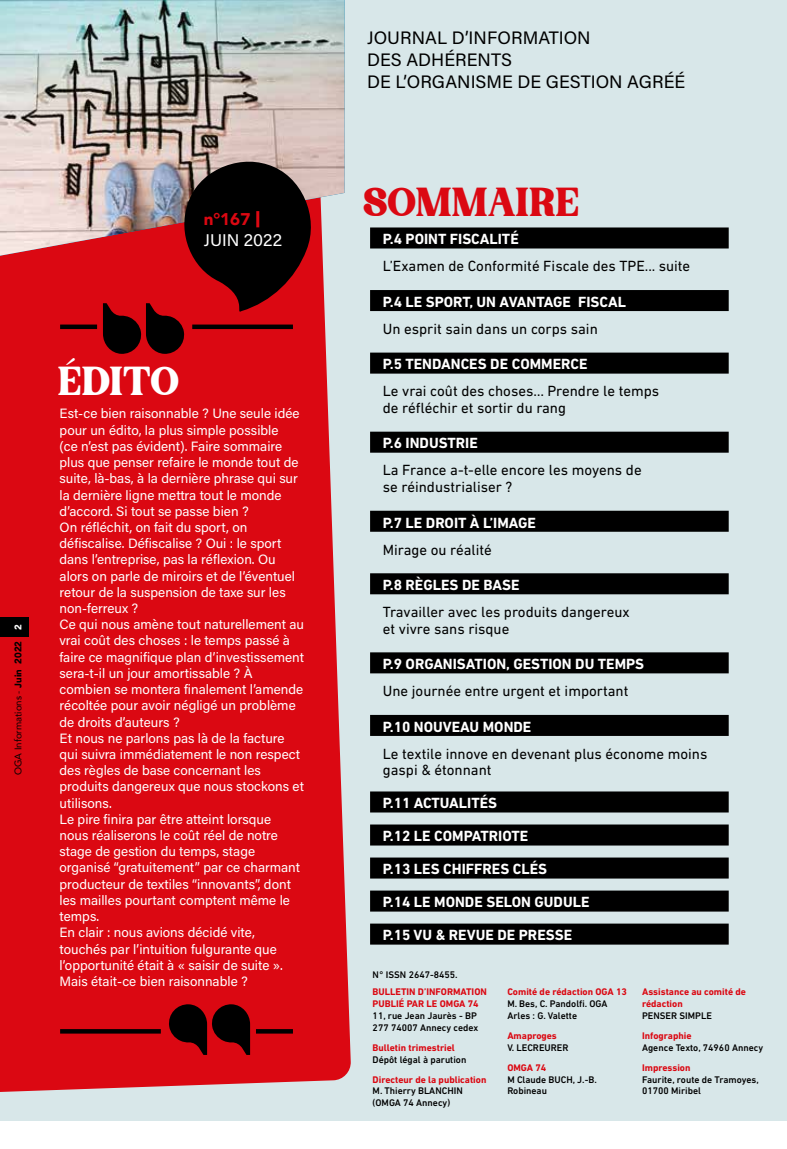
<style>
.page{position:relative;width:787px;height:1149px;background:#fff}
.page>*{position:absolute;margin:0;border:0;box-sizing:border-box;transform-origin:0 0}
.t1{font:39.45px "Grand Royal";letter-spacing:.035em;color:#db0812}
.t2{font:39.45px "Grand Royal";letter-spacing:.03em;color:#fff}
.t3{font:18px/21.6px "Acumin Variable Concept";color:#000}
.t4{font:16.95px "Acumin Variable Concept";color:#fff}
.t5{font:900 16.95px "Avenir";color:#db0812}
.t6{font:15px/16.5px "DIN Next LT Pro";color:#000}
.t7{font:700 15px "DIN Next LT Pro";color:#fff}
.t8{font:13.5px/16.2px "Acumin Variable Concept";color:#fff}
.t9{font:500 9.75px/11.7px "DIN Next LT Pro";color:#000}
.t10{font:700 9.75px/11.7px "DIN Next LT Pro";color:#db0812}
.t11{font:9.6px "Avenir";color:#000}
.t12{font:900 9.6px "Avenir";color:#000}
.s1{font-weight:900}
.s2{font-weight:900;color:#fff}
.s3{color:#fff}
</style>
<div class="page">
<div style="left:0;top:0;width:787px;height:1120px;background:#d8e7e9"></div>
<div style="left:0;top:115px;width:351px;height:977px;background:#db0812"></div>
<img style="left:0;top:0;width:344px;height:255px">
<svg style="left:167px;top:1003px;width:83px;height:51px;background:#530306"></svg>
<svg style="left:256px;top:1028px;width:37px;height:5px"></svg>
<div style="left:60px;top:324px;width:37px;height:5px;background:#000"></div>
<svg style="left:60px;top:1028px;width:101px;height:5px"></svg>
<svg style="left:103px;top:154px;width:216px;height:200px;background:#7e262a"></svg>
<hr style="left:256px;top:211px;width:3px;height:16px;background:#db0812">
<div style="left:0;top:617px;width:29px;height:20px;background:#000"></div>
<div style="left:370px;top:227px;width:358px;height:21px;background:#000"></div>
<div style="left:370px;top:290px;width:358px;height:21px;background:#000"></div>
<div style="left:370px;top:352px;width:358px;height:21px;background:#000"></div>
<div style="left:370px;top:431px;width:358px;height:21px;background:#000"></div>
<div style="left:370px;top:510px;width:358px;height:21px;background:#000"></div>
<div style="left:370px;top:573px;width:358px;height:21px;background:#000"></div>
<div style="left:370px;top:652px;width:358px;height:21px;background:#000"></div>
<div style="left:370px;top:714px;width:358px;height:21px;background:#000"></div>
<div style="left:370px;top:791px;width:358px;height:21px;background:#000"></div>
<div style="left:370px;top:824px;width:358px;height:21px;background:#000"></div>
<div style="left:370px;top:857px;width:358px;height:21px;background:#000"></div>
<div style="left:370px;top:890px;width:358px;height:21px;background:#000"></div>
<div style="left:370px;top:923px;width:358px;height:21px;background:#000"></div>
<p class="t5" style="left:204px;top:205px;width:48px">n°167</p>
<p class="t4" style="left:204px;top:228px;width:80px">JUIN 2022</p>
<p class="t11" style="left:11px;top:774px;width:152px;rotate:-90deg">OGA Informations - <span class="s1">Juin 2022</span> <span class="s2">2</span></p>
<p class="t12" style="left:10px;top:686px;width:62px;rotate:-90deg">Juin 2022 <span class="s3">2</span></p>
<h1 class="t2" style="left:58px;top:357px;width:121px">ÉDITO</h1>
<p class="t8" style="left:60px;top:405px;width:246px">Est-ce bien raisonnable ? Une seule idée pour un édito, la plus simple possible<br>(ce n’est pas évident). Faire sommaire plus que penser refaire le monde tout de suite, là-bas, à la dernière phrase qui sur la dernière ligne mettra tout le monde d’accord. Si tout se passe bien ?<br>On réfléchit, on fait du sport, on défiscalise. Défiscalise ? Oui : le sport dans l’entreprise, pas la réflexion. Ou alors on parle de miroirs et de l’éventuel retour de la suspension de taxe sur les non-ferreux ?<br>Ce qui nous amène tout naturellement au vrai coût des choses : le temps passé à faire ce magnifique plan d’investissement sera-t-il un jour amortissable ? À combien se montera finalement l’amende récoltée pour avoir négligé un problème de droits d’auteurs ?<br>Et nous ne parlons pas là de la facture qui suivra immédiatement le non respect des règles de base concernant les produits dangereux que nous stockons et utilisons.<br>Le pire finira par être atteint lorsque<br>nous réaliserons le coût réel de notre stage de gestion du temps, stage organisé “gratuitement” par ce charmant producteur de textiles “innovants”, dont les mailles pourtant comptent même le temps.<br>En clair : nous avions décidé vite, touchés par l’intuition fulgurante que l’opportunité était à « saisir de suite ».<br>Mais était-ce bien raisonnable ?</p>
<h2 class="t3" style="left:367px;top:27px;width:320px">JOURNAL D’INFORMATION<br>DES ADHÉRENTS<br>DE L’ORGANISME DE GESTION AGRÉÉ</h2>
<h1 class="t1" style="left:364px;top:178px;width:216px">SOMMAIRE</h1>
<p class="t7" style="left:383px;top:230px;width:137px">P.4 POINT FISCALITÉ</p>
<p class="t6" style="left:383px;top:258px;width:309px">L’Examen de Conformité Fiscale des TPE... suite</p>
<p class="t7" style="left:383px;top:293px;width:245px">P.4 LE SPORT, UN AVANTAGE FISCAL</p>
<p class="t6" style="left:383px;top:320px;width:216px">Un esprit sain dans un corps sain</p>
<p class="t7" style="left:383px;top:355px;width:206px">P.5 TENDANCES DE COMMERCE</p>
<p class="t6" style="left:383px;top:383px;width:278px">Le vrai coût des choses… Prendre le temps de réfléchir et sortir du rang</p>
<p class="t7" style="left:383px;top:434px;width:96px">P.6 INDUSTRIE</p>
<p class="t6" style="left:383px;top:462px;width:260px">La France a-t-elle encore les moyens de se réindustrialiser ?</p>
<p class="t7" style="left:383px;top:513px;width:155px">P.7 LE DROIT À L’IMAGE</p>
<p class="t6" style="left:383px;top:541px;width:110px">Mirage ou réalité</p>
<p class="t7" style="left:383px;top:576px;width:138px">P.8 RÈGLES DE BASE</p>
<p class="t6" style="left:383px;top:603px;width:248px">Travailler avec les produits dangereux et vivre sans risque</p>
<p class="t7" style="left:383px;top:655px;width:263px">P.9 ORGANISATION, GESTION DU TEMPS</p>
<p class="t6" style="left:383px;top:682px;width:247px">Une journée entre urgent et important</p>
<p class="t7" style="left:383px;top:717px;width:150px">P.10 NOUVEAU MONDE</p>
<p class="t6" style="left:383px;top:745px;width:326px">Le textile innove en devenant plus économe moins gaspi &amp; étonnant</p>
<p class="t7" style="left:383px;top:794px;width:116px">P.11 ACTUALITÉS</p>
<p class="t7" style="left:383px;top:827px;width:147px">P.12 LE COMPATRIOTE</p>
<p class="t7" style="left:383px;top:860px;width:166px">P.13 LES CHIFFRES CLÉS</p>
<p class="t7" style="left:383px;top:893px;width:208px">P.14 LE MONDE SELON GUDULE</p>
<p class="t7" style="left:383px;top:926px;width:191px">P.15 VU &amp; REVUE DE PRESSE</p>
<p class="t9" style="left:372px;top:968px;width:87px">N° ISSN 2647-8455.</p>
<p class="t10" style="left:372px;top:985px;width:116px">BULLETIN D’INFORMATION<br>PUBLIÉ PAR LE OMGA 74</p>
<p class="t9" style="left:372px;top:1009px;width:107px">11, rue Jean Jaurès - BP<br>277 74007 Annecy cedex</p>
<p class="t10" style="left:372px;top:1041px;width:84px">Bulletin trimestriel</p>
<p class="t9" style="left:372px;top:1052px;width:95px">Dépôt légal à parution</p>
<p class="t10" style="left:372px;top:1073px;width:115px">Directeur de la publication</p>
<p class="t9" style="left:372px;top:1084px;width:92px">M. Thierry BLANCHIN (OMGA 74 Annecy)</p>
<p class="t10" style="left:507px;top:985px;width:121px">Comité de rédaction OGA 13</p>
<p class="t9" style="left:507px;top:997px;width:102px">M. Bes, C. Pandolfi. OGA<br>Arles : G. Valette</p>
<p class="t10" style="left:507px;top:1029px;width:51px">Amaproges</p>
<p class="t9" style="left:507px;top:1041px;width:63px">V. LECREURER</p>
<p class="t10" style="left:507px;top:1061px;width:40px">OMGA 74</p>
<p class="t9" style="left:507px;top:1073px;width:91px">M Claude BUCH, J.-B.<br>Robineau</p>
<p class="t10" style="left:642px;top:985px;width:105px">Assistance au comité de rédaction</p>
<p class="t9" style="left:642px;top:1009px;width:71px">PENSER SIMPLE</p>
<p class="t10" style="left:642px;top:1029px;width:51px">Infographie</p>
<p class="t9" style="left:642px;top:1041px;width:123px">Agence Texto, 74960 Annecy</p>
<p class="t10" style="left:642px;top:1061px;width:50px">Impression</p>
<p class="t9" style="left:642px;top:1073px;width:118px">Faurite, route de Tramoyes,<br>01700 Miribel</p>
</div>
